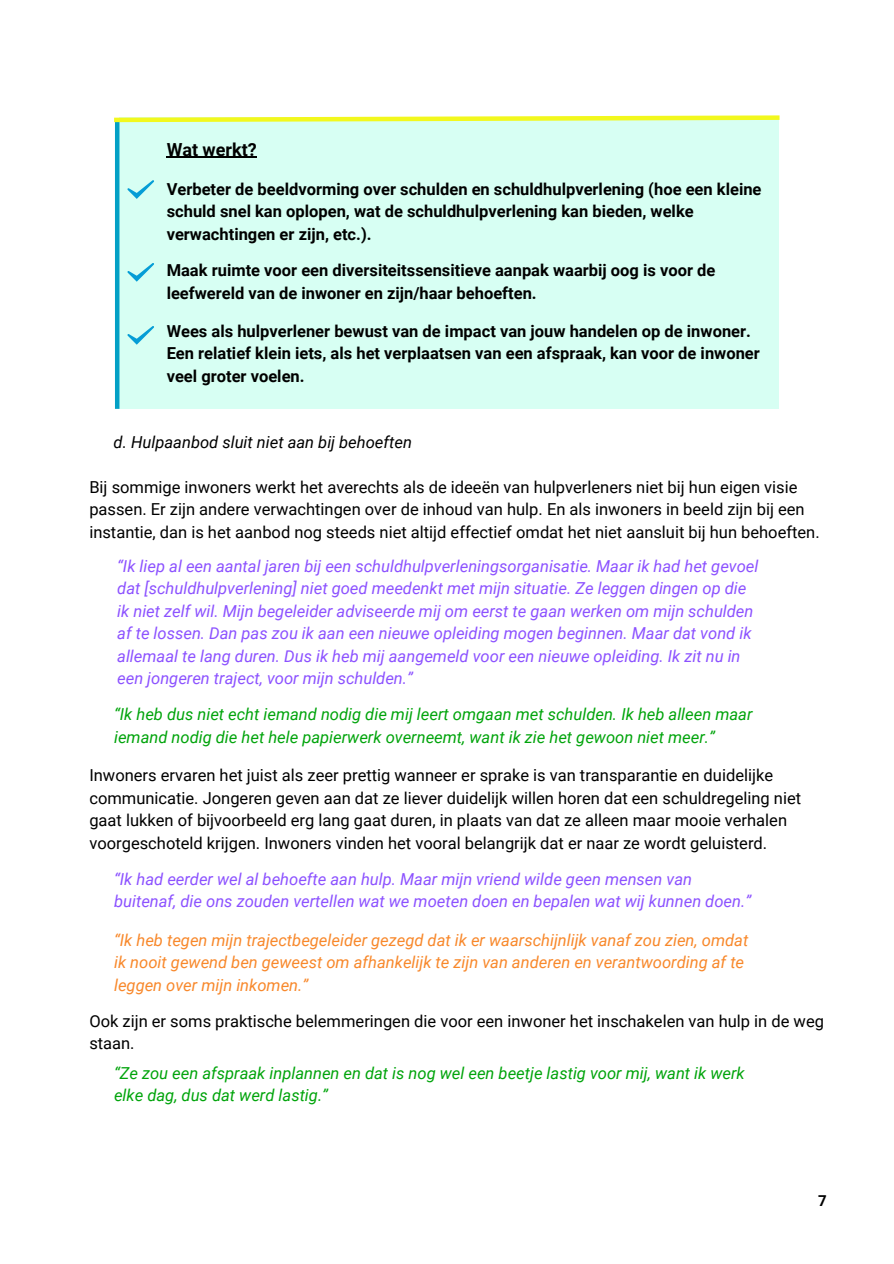
<style>
.page{position:relative;width:894px;height:1264px;background:#fff}
.page>*{position:absolute;margin:0;border:0;box-sizing:border-box;transform-origin:0 0}
.t1{font:700 18px "Roboto";color:#000}
.t2{font:16.5px/22.5px "Roboto";color:#000}
.t3{font:italic 16.5px/22.5px "Roboto";color:#8c52ff}
.t4{font:700 16.5px/22.5px "Roboto";color:#000}
.t5{font:italic 16.5px/22.5px "Roboto";color:#00a40b}
.t6{font:italic 16.5px/22.5px "Roboto";color:#f8882b}
.t7{font:italic 16.5px "Roboto";color:#000}
.t8{font:700 15px "Roboto";color:#000}
</style>
<div class="page">
<div style="left:119px;top:118px;width:660px;height:291px;background:#d7fff3"></div>
<hr style="left:115px;top:120px;width:4px;height:289px;background:#03a0c5">
<svg style="left:114px;top:115px;width:666px;height:9px"></svg>
<svg style="left:127px;top:180px;width:27px;height:19px"></svg>
<hr style="left:167px;top:157px;width:90px;height:1px;background:#000">
<svg style="left:127px;top:263px;width:27px;height:19px"></svg>
<svg style="left:127px;top:326px;width:27px;height:19px"></svg>
<h1 class="t1" style="left:167px;top:139px;width:92px">Wat werkt?</h1>
<p class="t4" style="left:167px;top:178px;width:596px">Verbeter de beeldvorming over schulden en schuldhulpverlening (hoe een kleine schuld snel kan oplopen, wat de schuldhulpverlening kan bieden, welke verwachtingen er zijn, etc.).</p>
<h1 class="t4" style="left:167px;top:259px;width:550px">Maak ruimte voor een diversiteitssensitieve aanpak waarbij oog is voor de leefwereld van de inwoner en zijn/haar behoeften.</h1>
<p class="t4" style="left:167px;top:320px;width:594px">Wees als hulpverlener bewust van de impact van jouw handelen op de inwoner.<br>Een relatief klein iets, als het verplaatsen van een afspraak, kan voor de inwoner veel groter voelen.</p>
<p class="t7" style="left:114px;top:432px;width:300px">d. Hulpaanbod sluit niet aan bij behoeften</p>
<p class="t2" style="left:89px;top:476px;width:731px">Bij sommige inwoners werkt het averechts als de ideeën van hulpverleners niet bij hun eigen visie passen. Er zijn andere verwachtingen over de inhoud van hulp. En als inwoners in beeld zijn bij een instantie, dan is het aanbod nog steeds niet altijd effectief omdat het niet aansluit bij hun behoeften.</p>
<h1 class="t3" style="left:117px;top:554px;width:642px">“Ik liep al een aantal jaren bij een schuldhulpverleningsorganisatie. Maar ik had het gevoel dat [schuldhulpverlening] niet goed meedenkt met mijn situatie. Ze leggen dingen op die ik niet zelf wil. Mijn begeleider adviseerde mij om eerst te gaan werken om mijn schulden af te lossen. Dan pas zou ik aan een nieuwe opleiding mogen beginnen. Maar dat vond ik allemaal te lang duren. Dus ik heb mij aangemeld voor een nieuwe opleiding. Ik zit nu in een jongeren traject, voor mijn schulden.”</h1>
<p class="t5" style="left:114px;top:703px;width:639px">“Ik heb dus niet echt iemand nodig die mij leert omgaan met schulden. Ik heb alleen maar iemand nodig die het hele papierwerk overneemt, want ik zie het gewoon niet meer.”</p>
<p class="t2" style="left:89px;top:764px;width:713px">Inwoners ervaren het juist als zeer prettig wanneer er sprake is van transparantie en duidelijke communicatie. Jongeren geven aan dat ze liever duidelijk willen horen dat een schuldregeling niet gaat lukken of bijvoorbeeld erg lang gaat duren, in plaats van dat ze alleen maar mooie verhalen voorgeschoteld krijgen. Inwoners vinden het vooral belangrijk dat er naar ze wordt geluisterd.</p>
<p class="t3" style="left:114px;top:867px;width:638px">“Ik had eerder wel al behoefte aan hulp. Maar mijn vriend wilde geen mensen van buitenaf, die ons zouden vertellen wat we moeten doen en bepalen wat wij kunnen doen.”</p>
<p class="t6" style="left:114px;top:928px;width:635px">“Ik heb tegen mijn trajectbegeleider gezegd dat ik er waarschijnlijk vanaf zou zien, omdat ik nooit gewend ben geweest om afhankelijk te zijn van anderen en verantwoording af te leggen over mijn inkomen.”</p>
<p class="t2" style="left:89px;top:1009px;width:736px">Ook zijn er soms praktische belemmeringen die voor een inwoner het inschakelen van hulp in de weg staan.</p>
<p class="t5" style="left:114px;top:1061px;width:632px">“Ze zou een afspraak inplannen en dat is nog wel een beetje lastig voor mij, want ik werk elke dag, dus dat werd lastig.”</p>
<h1 class="t8" style="left:818px;top:1191px;width:10px">7</h1>
</div>
